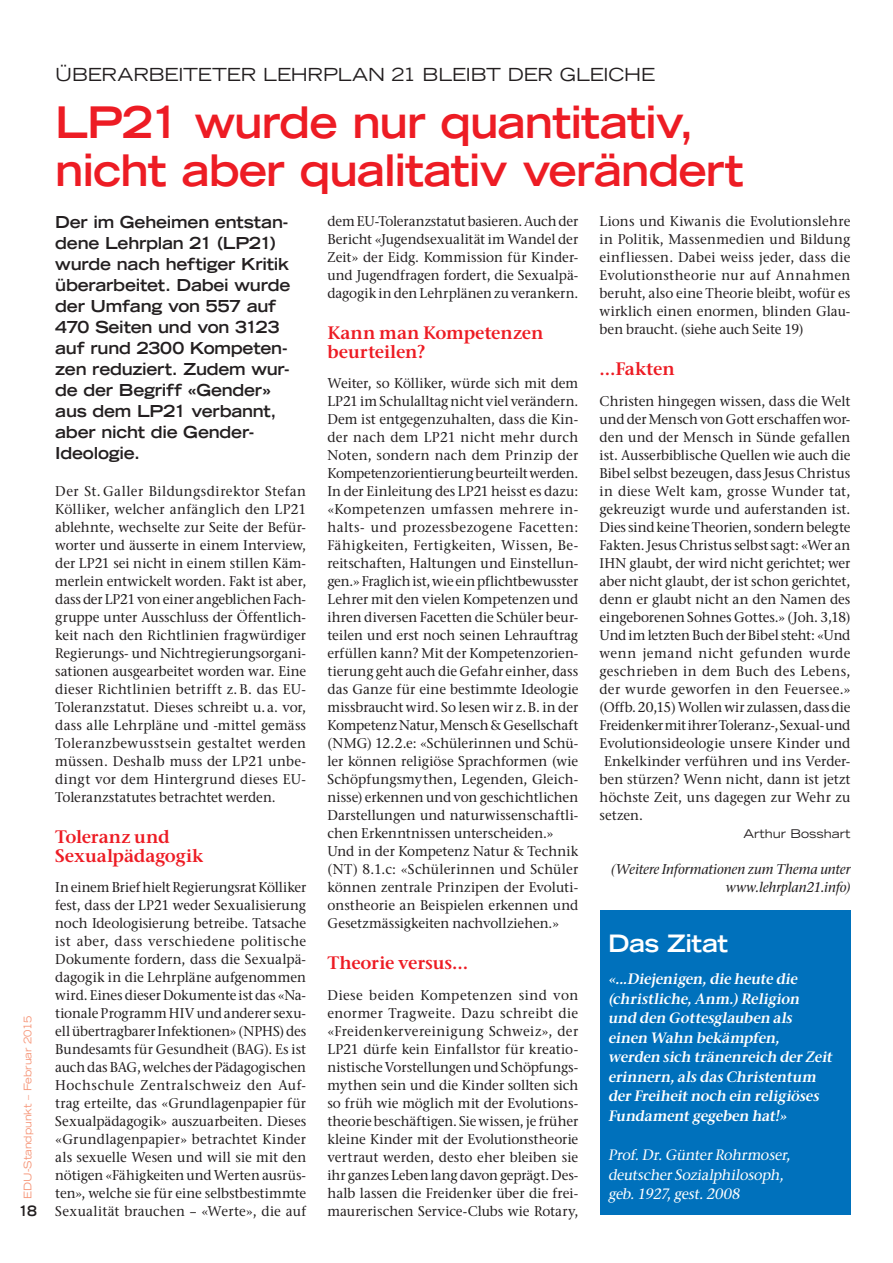
<style>
.page{position:relative;width:893px;height:1263px;background:#fff}
.page>*{position:absolute;margin:0;border:0;box-sizing:border-box;transform-origin:0 0}
.t1{font:700 expanded 43.5px/48px "Trade Gothic LT Std";letter-spacing:-.025em;color:#ed1c24}
.t2{font:700 expanded 24px "Trade Gothic LT Std";letter-spacing:-.02em;color:#fff}
.t3{font:600 18px/19.5px "Stone Ser ITC Std";letter-spacing:-.01em;color:#ed1c24}
.t4{font:expanded 18px "Trade Gothic LT Std";letter-spacing:-.015em;color:#231f20}
.t5{font:700 expanded 16.5px/21px "Trade Gothic LT Std";letter-spacing:-.015em;color:#231f20}
.t6{font:italic 600 15px/19.5px "Stone Ser ITC Std";color:#fff;scale:.96 1}
.t7{font:italic 500 15px/19.5px "Stone Ser ITC Std";color:#fff;scale:.96 1}
.t8{font:700 expanded 14.25px "Trade Gothic LT Std";color:#231f20;scale:.96 1}
.t9{font:500 14.1px/18px "Stone Ser ITC Std";letter-spacing:.005em;color:#231f20;text-align:justify;scale:.96 1}
.t10{font:500 14.1px "Stone Ser ITC Std";letter-spacing:-.015em;color:#231f20;scale:.96 1}
.t11{font:italic 500 14.1px/18px "Stone Ser ITC Std";letter-spacing:-.01em;color:#231f20;text-align:right;scale:.96 1}
.t12{font:500 14.1px "Stone Ser ITC Std";letter-spacing:.025em;color:#231f20;scale:.96 1}
.t13{font:500 14.1px "Stone Ser ITC Std";letter-spacing:.03em;color:#231f20;scale:.96 1}
.t14{font:500 14.1px "Stone Ser ITC Std";letter-spacing:.04em;color:#231f20;scale:.96 1}
.t15{font:expanded 12px "Trade Gothic LT Std";color:#231f20}
.t16{font:expanded 10.5px "Trade Gothic LT Std";color:#f69679;scale:.96 1}
</style>
<div class="page">
<div style="left:600px;top:910px;width:250px;height:305px;background:#0071bc"></div>
<p class="t16" style="left:23px;top:1199px;width:192px;rotate:-90deg">EDU-Standpunkt – Februar 2015</p>
<p class="t8" style="left:18px;top:1204px;width:21px">18</p>
<p class="t4" style="left:55px;top:66px;width:601px">ÜBERARBEITETER LEHRPLAN 21 BLEIBT DER GLEICHE</p>
<h1 class="t1" style="left:55px;top:101px;width:690px">LP21 wurde nur quantitativ, nicht aber qualitativ verändert</h1>
<p class="t5" style="left:55px;top:213px;width:237px">Der im Geheimen entstan&shy;dene Lehrplan 21 (LP21) wurde nach heftiger Kritik überarbeitet. Dabei wurde der Umfang von 557 auf<br>470 Seiten und von 3123 auf rund 2300 Kompeten&shy;zen reduziert. Zudem wur&shy;de der Begriff «Gender» aus dem LP21 verbannt, aber nicht die Gender-<br>Ideologie.</p>
<p class="t9" style="left:55px;top:484px;width:263px">Der St. Galler Bildungsdirektor Stefan Kölliker, welcher anfänglich den LP21 ablehnte, wechselte zur Seite der Befür&shy;worter und äusserte in einem Interview, der LP21 sei nicht in einem stillen Käm&shy;merlein entwickelt worden. Fakt ist aber, dass der LP21 von einer angeblichen Fach&shy;gruppe unter Ausschluss der Öffentlich&shy;keit nach den Richtlinien fragwürdiger Regierungs- und Nichtregierungsorgani&shy;sationen ausgearbeitet worden war. Eine dieser Richtlinien betrifft z. B. das EU-Toleranzstatut. Dieses schreibt u. a. vor, dass alle Lehrpläne und -mittel gemäss Toleranzbewusstsein gestaltet werden müssen. Deshalb muss der LP21 unbe&shy;dingt vor dem Hintergrund dieses EU-Toleranzstatutes betrachtet werden.</p>
<p class="t3" style="left:55px;top:828px;width:150px">Toleranz und<br>Sexualpädagogik</p>
<p class="t9" style="left:55px;top:880px;width:263px">In einem Brief hielt Regierungsrat Kölliker fest, dass der LP21 weder Sexualisierung noch Ideologisierung betreibe. Tatsache ist aber, dass verschiedene politische Dokumente fordern, dass die Sexualpä&shy;dagogik in die Lehrpläne aufgenommen wird. Eines dieser Dokumente ist das «Na&shy;tionale Programm HIV und anderer sexu&shy;ell übertragbarer Infektionen» (NPHS) des Bundesamts für Gesundheit (BAG). Es ist auch das BAG, welches der Pädagogischen Hochschule Zentralschweiz den Auf&shy;trag erteilte, das «Grundlagenpapier für Sexualpädagogik» auszuarbeiten. Dieses «Grundlagenpapier» betrachtet Kinder als sexuelle Wesen und will sie mit den nötigen «Fähigkeiten und Werten ausrüs&shy;ten», welche sie für eine selbstbestimmte Sexualität brauchen – «Werte», die auf</p>
<p class="t9" style="left:600px;top:214px;width:263px">Lions und Kiwanis die Evolutionslehre in Politik, Massenmedien und Bildung einfliessen. Dabei weiss jeder, dass die Evolutionstheorie nur auf Annahmen beruht, also eine Theorie bleibt, wofür es wirklich einen enormen, blinden Glau&shy;ben braucht. (siehe auch Seite 19)</p>
<p class="t3" style="left:600px;top:360px;width:77px">…Fakten</p>
<p class="t9" style="left:600px;top:394px;width:263px">Christen hingegen wissen, dass die Welt</p>
<p class="t9" style="left:600px;top:412px;width:263px">und der Mensch von Gott erschaffen wor-</p>
<p class="t9" style="left:600px;top:430px;width:263px">den und der Mensch in Sünde gefallen</p>
<p class="t9" style="left:600px;top:448px;width:263px">ist. Ausserbiblische Quellen wie auch die</p>
<p class="t9" style="left:600px;top:466px;width:263px">Bibel selbst bezeugen, dass Jesus Christus</p>
<p class="t9" style="left:600px;top:484px;width:263px">in diese Welt kam, grosse Wunder tat,</p>
<p class="t9" style="left:600px;top:502px;width:263px">gekreuzigt wurde und auferstanden ist.</p>
<p class="t10" style="left:600px;top:522px;width:263px">Dies sind keine Theorien, sondern belegte</p>
<p class="t9" style="left:600px;top:538px;width:263px">Fakten. Jesus Christus selbst sagt: «Wer an</p>
<p class="t9" style="left:600px;top:556px;width:263px">IHN glaubt, der wird nicht gerichtet; wer</p>
<p class="t9" style="left:600px;top:574px;width:263px">aber nicht glaubt, der ist schon gerichtet,</p>
<p class="t9" style="left:600px;top:592px;width:263px">denn er glaubt nicht an den Namen des</p>
<p class="t9" style="left:600px;top:610px;width:263px">eingeborenen Sohnes Gottes.» (Joh. 3,18)</p>
<p class="t9" style="left:600px;top:628px;width:263px">Und im letzten Buch der Bibel steht: «Und</p>
<p class="t14" style="left:600px;top:648px;width:263px">wenn jemand nicht gefunden wurde</p>
<p class="t13" style="left:600px;top:666px;width:263px">geschrieben in dem Buch des Lebens,</p>
<p class="t12" style="left:600px;top:684px;width:263px">der wurde geworfen in den Feuersee.»</p>
<p class="t9" style="left:600px;top:700px;width:263px">(Offb. 20,15) Wollen wir zulassen, dass die</p>
<p class="t10" style="left:600px;top:720px;width:263px">Freidenker mit ihrer Toleranz-, Sexual- und</p>
<p class="t9" style="left:600px;top:736px;width:263px">Evolutionsideologie unsere Kinder und</p>
<p class="t9" style="left:604px;top:754px;width:258px">Enkelkinder verführen und ins Verder-</p>
<p class="t9" style="left:600px;top:772px;width:263px">ben stürzen? Wenn nicht, dann ist jetzt</p>
<p class="t9" style="left:600px;top:790px;width:263px">höchste Zeit, uns dagegen zur Wehr zu</p>
<p class="t9" style="left:600px;top:808px;width:47px">setzen.</p>
<p class="t15" style="left:743px;top:828px;width:108px">Arthur Bosshart</p>
<p class="t11" style="left:611px;top:861px;width:251px">(Weitere Informationen zum Thema unter www.lehrplan21.info)</p>
<h2 class="t2" style="left:608px;top:932px;width:122px">Das Zitat</h2>
<p class="t6" style="left:608px;top:971px;width:237px">«...Diejenigen,die heute die (christliche,Anm.) Religion und den Gottesglauben als einen Wahn bekämpfen, werden sich tränenreich der Zeit erinnern,als das Christentum der Freiheit noch ein religiöses<br>Fundament gegeben hat!»</p>
<p class="t7" style="left:608px;top:1147px;width:194px">Prof.Dr.Günter Rohrmoser, deutscher Sozialphilosoph, geb.1927,gest.2008</p>
<p class="t9" style="left:327px;top:214px;width:263px">dem EU-Toleranzstatut basieren. Auch der Bericht «Jugendsexualität im Wandel der Zeit» der Eidg. Kommission für Kinder&shy;und Jugendfragen fordert, die Sexualpä&shy;dagogik in den Lehrplänen zu verankern.</p>
<p class="t3" style="left:327px;top:324px;width:218px">Kann man Kompetenzen beurteilen?</p>
<p class="t9" style="left:327px;top:376px;width:263px;text-align:left">Weiter, so Kölliker, würde sich mit dem LP21 im Schulalltag nicht viel verändern.<br>Dem ist entgegenzuhalten, dass die Kin&shy;der nach dem LP21 nicht mehr durch Noten, sondern nach dem Prinzip der Kompetenzorientierung beurteilt werden.<br>In der Einleitung des LP21 heisst es dazu: «Kompetenzen umfassen mehrere in&shy;halts- und prozessbezogene Facetten:<br>Fähigkeiten, Fertigkeiten, Wissen, Be&shy;reitschaften, Haltungen und Einstellun&shy;gen.» Fraglich ist, wie ein pflichtbewusster Lehrer mit den vielen Kompetenzen und ihren diversen Facetten die Schüler beur&shy;teilen und erst noch seinen Lehrauftrag erfüllen kann? Mit der Kompetenzorien&shy;tierung geht auch die Gefahr einher, dass das Ganze für eine bestimmte Ideologie missbraucht wird. So lesen wir z. B. in der Kompetenz Natur, Mensch &amp; Gesellschaft (NMG) 12.2.e: «Schülerinnen und Schü&shy;ler können religiöse Sprachformen (wie Schöpfungsmythen, Legenden, Gleich&shy;nisse) erkennen und von geschichtlichen Darstellungen und naturwissenschaftli&shy;chen Erkenntnissen unterscheiden.» Und in der Kompetenz Natur &amp; Technik (NT) 8.1.c: «Schülerinnen und Schüler können zentrale Prinzipen der Evoluti&shy;onstheorie an Beispielen erkennen und Gesetzmässigkeiten nachvollziehen.»</p>
<p class="t3" style="left:327px;top:954px;width:142px">Theorie versus…</p>
<p class="t9" style="left:327px;top:988px;width:263px">Diese beiden Kompetenzen sind von enormer Tragweite. Dazu schreibt die «Freidenkervereinigung Schweiz», der LP21 dürfe kein Einfallstor für kreatio&shy;nistische Vorstellungen und Schöpfungs&shy;mythen sein und die Kinder sollten sich so früh wie möglich mit der Evolutions&shy;theorie beschäftigen. Sie wissen, je früher kleine Kinder mit der Evolutionstheorie vertraut werden, desto eher bleiben sie ihr ganzes Leben lang davon geprägt. Des&shy;halb lassen die Freidenker über die frei&shy;maurerischen Service-Clubs wie Rotary,</p>
</div>
